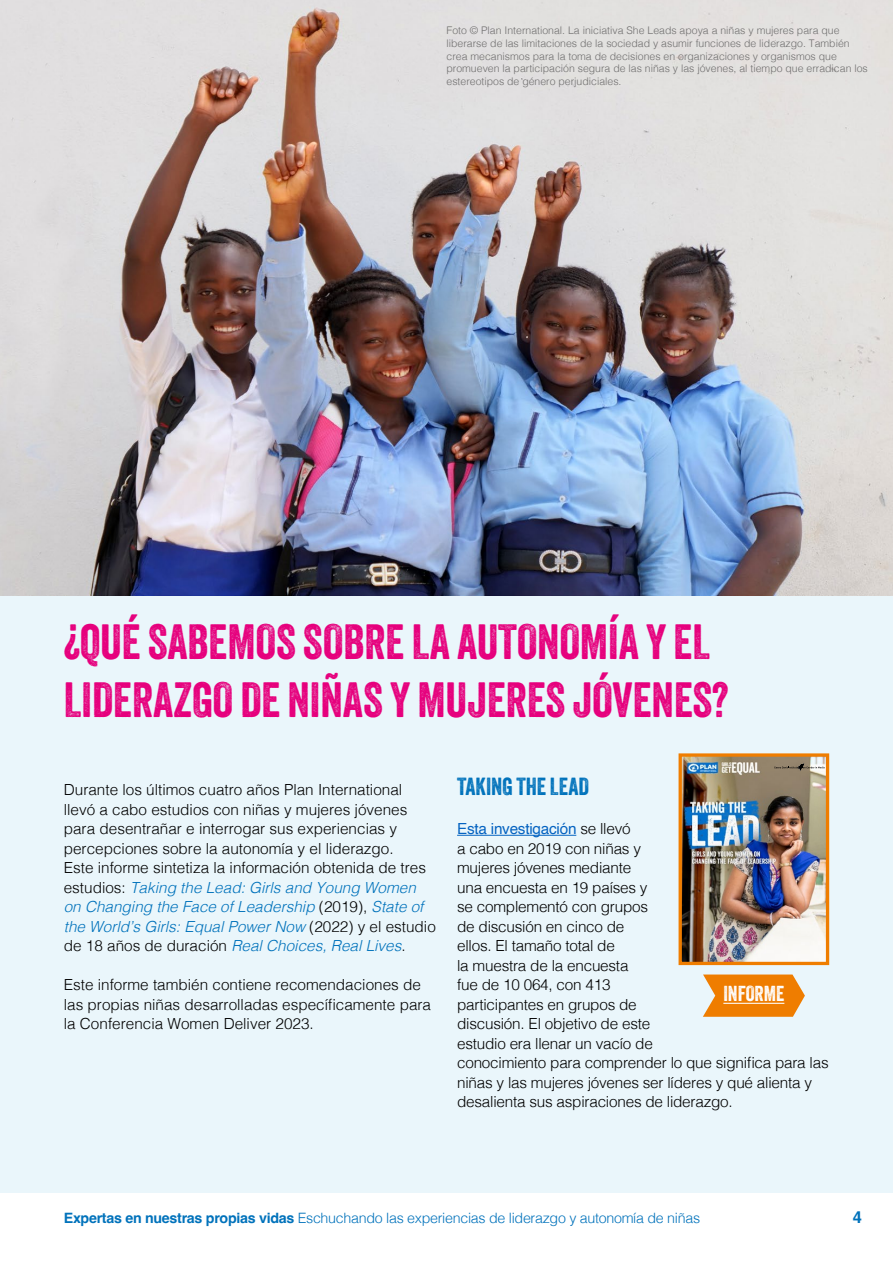
<style>
.page{position:relative;width:893px;height:1263px;background:#fff}
.page>*{position:absolute;margin:0;border:0;box-sizing:border-box;transform-origin:0 0}
.t1{font:48px/58.5px "Veneer";color:#e6007d}
.t2{font:24px "Veneer";color:#0072bb}
.t3{font:21px "Veneer";color:#fff}
.t4{font:700 16.5px "Helvetica";color:#0072bb}
.t5{font:300 15.3px/19.5px "Helvetica";letter-spacing:-.015em;color:#000}
.t6{font:300 14.25px "Helvetica";letter-spacing:-.02em;color:#0072bb}
.t7{font:300 10.5px/12.8px "Helvetica";color:#706f6f}
.s1{font-style:italic;color:#0072bb}
.s2{font-weight:400;color:#0563c1}
.s3{font-weight:700}
</style>
<div class="page">
<div style="left:0;top:0;width:893px;height:1193px;background:#eaf6fb"></div>
<hr style="left:457px;top:835px;width:119px;height:1px;background:#0563c1">
<img style="left:683px;top:757px;width:142px;height:204px">
<svg style="left:774px;top:764px;width:50px;height:6px"></svg>
<div style="left:679px;top:753px;width:150px;height:212px;border:3px solid #ef7d00"></div>
<svg style="left:703px;top:974px;width:102px;height:43px"></svg>
<hr style="left:723px;top:1003px;width:61px;height:1px;background:#fff">
<img style="left:0;top:0;width:893px;height:595px">
<p class="t7" style="left:446px;top:23px;width:423px">Foto © Plan International. La iniciativa She Leads apoya a niñas y mujeres para que liberarse de las limitaciones de la sociedad y asumir funciones de liderazgo. También crea mecanismos para la toma de decisiones en organizaciones y organismos que promueven la participación segura de las niñas y las jóvenes, al tiempo que erradican los estereotipos de género perjudiciales.</p>
<h1 class="t1" style="left:64px;top:612px;width:666px">¿QUÉ SABEMOS SOBRE LA AUTONOMÍA Y EL<br>LIDERAZGO DE NIÑAS Y MUJERES JÓVENES?</h1>
<p class="t5" style="left:64px;top:779px;width:374px">Durante los últimos cuatro años Plan International llevó a cabo estudios con niñas y mujeres jóvenes para desentrañar e interrogar sus experiencias y percepciones sobre la autonomía y el liderazgo.<br>Este informe sintetiza la información obtenida de tres estudios: <span class="s1">Taking the Lead: Girls and Young Women on Changing the Face of Leadership</span> (2019), <span class="s1">State of the World’s Girls: Equal Power Now</span> (2022) y el estudio de 18 años de duración <span class="s1">Real Choices, Real Lives</span>.</p>
<p class="t5" style="left:64px;top:974px;width:369px">Este informe también contiene recomendaciones de las propias niñas desarrolladas específicamente para la Conferencia Women Deliver 2023.</p>
<h2 class="t2" style="left:457px;top:772px;width:133px">TAKING THE LEAD</h2>
<p class="t5" style="left:457px;top:818px;width:373px"><span class="s2">Esta investigación</span> se llevó<br>a cabo en 2019 con niñas y<br>mujeres jóvenes mediante<br>una encuesta en 19 países y<br>se complementó con grupos<br>de discusión en cinco de<br>ellos. El tamaño total de<br>la muestra de la encuesta<br>fue de 10 064, con 413<br>participantes en grupos de<br>discusión. El objetivo de este<br>estudio era llenar un vacío de<br>conocimiento para comprender lo que significa para las niñas y las mujeres jóvenes ser líderes y qué alienta y desalienta sus aspiraciones de liderazgo.</p>
<h3 class="t3" style="left:723px;top:981px;width:63px">INFORME</h3>
<p class="t6" style="left:64px;top:1206px;width:638px"><span class="s3">Expertas en nuestras propias vidas</span> Eschuchando las experiencias de liderazgo y autonomía de niñas</p>
<p class="t4" style="left:853px;top:1207px;width:11px">4</p>
</div>
